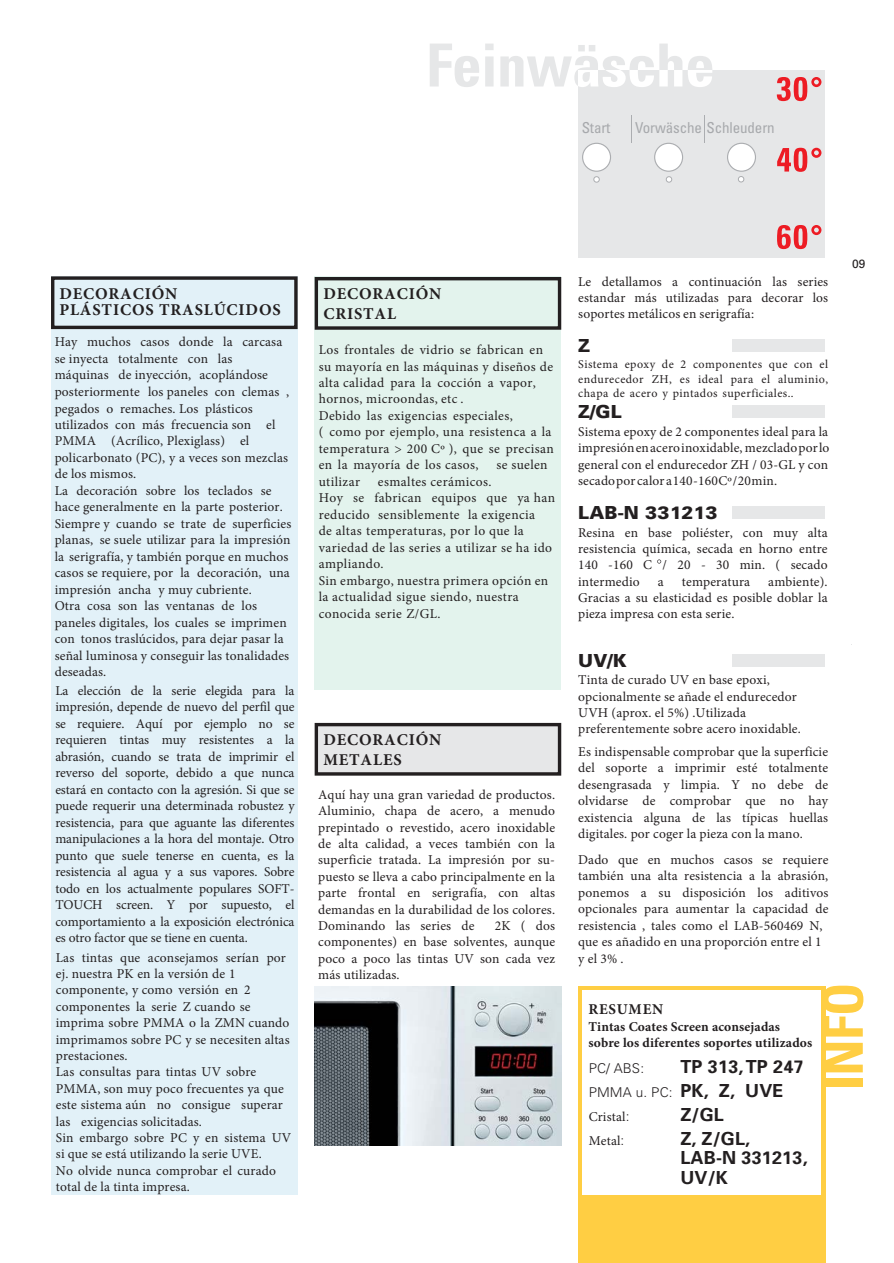
<style>
.page{position:relative;width:894px;height:1263px;background:#fff}
.page>*{position:absolute;margin:0;border:0;box-sizing:border-box;transform-origin:0 0}
.t1{font:700 condensed 59.55px "Univers";letter-spacing:-.01em;color:#e6e7e8}
.t2{font:700 condensed 54.9px "Univers";color:#ffce43}
.t3{font:700 18px/19.5px "Univers";letter-spacing:.01em;color:#231f20}
.t4{font:900 18px "Univers";letter-spacing:.01em;color:#231f20}
.t5{font:700 16.5px/19.8px "Minion Pro";letter-spacing:.05em;color:#231f20}
.t6{font:condensed 15px "Univers";letter-spacing:-.01em;color:#a7a9ac}
.t7{font:700 15px "Minion Pro";letter-spacing:.05em;color:#231f20}
.t8{font:13.5px/16.5px "Minion Pro";letter-spacing:.01em;color:#231f20;text-align:justify}
.t9{font:13.5px/16.5px "Minion Pro";letter-spacing:.03em;color:#231f20}
.t10{font:700 13.5px/16.6px "Minion Pro";letter-spacing:.01em;color:#231f20}
.t11{font:300 13.5px "Univers";letter-spacing:.01em;color:#231f20}
.t12{font:12px/14.4px "Minion Pro";letter-spacing:.035em;color:#231f20;text-align:justify}
.t13{font:12px "Univers";color:#231f20}
.s1{font-weight:700;font-size:18px}
.s2{font-family:"Univers";font-weight:300}
</style>
<div class="page">
<div style="left:579px;top:70px;width:246px;height:187px;background:#e6e7e8"></div>
<div style="left:51px;top:277px;width:247px;height:918px;background:#e2f1f8"></div>
<svg style="left:657px;top:560px;width:4px;height:4px"></svg>
<div style="left:51px;top:276px;width:247px;height:53px;border:3px solid #231f20"></div>
<div style="left:315px;top:277px;width:246px;height:413px;background:#e3f3ed"></div>
<div style="left:315px;top:277px;width:246px;height:53px;border:3px solid #231f20"></div>
<svg style="left:777px;top:77px;width:44px;height:24px"></svg>
<svg style="left:777px;top:148px;width:44px;height:24px"></svg>
<svg style="left:777px;top:225px;width:44px;height:24px"></svg>
<div style="left:654px;top:143px;width:29px;height:29px;background:#fff;border:1px solid #abadb0;border-radius:50%"></div>
<div style="left:727px;top:143px;width:29px;height:29px;background:#fff;border:1px solid #abadb0;border-radius:50%"></div>
<svg style="left:631px;top:115px;width:1px;height:28px"></svg>
<svg style="left:704px;top:115px;width:1px;height:28px"></svg>
<div style="left:582px;top:143px;width:29px;height:29px;background:#fff;border:1px solid #abadb0;border-radius:50%"></div>
<div style="left:593px;top:176px;width:7px;height:7px;background:#fff;border:1px solid #abadb0;border-radius:50%"></div>
<svg style="left:666px;top:176px;width:6px;height:7px"></svg>
<svg style="left:738px;top:176px;width:6px;height:6px"></svg>
<div style="left:315px;top:723px;width:246px;height:53px;background:#e6e7e8;border:3px solid #231f20"></div>
<img style="left:315px;top:986px;width:247px;height:160px">
<div style="left:578px;top:986px;width:247px;height:277px;background:#ffce43"></div>
<div style="left:583px;top:991px;width:238px;height:204px;background:#fff"></div>
<div style="left:732px;top:654px;width:93px;height:13px;background:#e6e7e8"></div>
<div style="left:732px;top:506px;width:93px;height:13px;background:#e6e7e8"></div>
<div style="left:732px;top:406px;width:93px;height:12px;background:#e6e7e8"></div>
<div style="left:732px;top:340px;width:93px;height:12px;background:#e6e7e8"></div>
<h1 class="t1" style="left:426px;top:44px;width:290px">Feinwäsche</h1>
<p class="t6" style="left:582px;top:122px;width:30px">Start</p>
<p class="t6" style="left:635px;top:122px;width:141px">Vorwäsche Schleudern</p>
<p class="t5" style="left:59px;top:286px;width:223px;line-height:15.8px">DECORACIÓN<br>PLÁSTICOS TRASLÚCIDOS</p>
<p class="t8" style="left:55px;top:334px;width:238px;text-align:left">Hay muchos casos donde la carcasa se inyecta totalmente con las<br>máquinas de inyección, acoplándose posteriormente los paneles con clemas , pegados o remaches. Los plásticos utilizados con más frecuencia son el PMMA (Acrílico, Plexiglass) el policarbonato (PC), y a veces son mezclas de los mismos.<br>La decoración sobre los teclados se hace generalmente en la parte posterior.<br>Siempre y cuando se trate de superficies planas, se suele utilizar para la impresión la serigrafía, y también porque en muchos casos se requiere, por la decoración, una impresión ancha y muy cubriente.<br>Otra cosa son las ventanas de los paneles digitales, los cuales se imprimen con tonos traslúcidos, para dejar pasar la señal luminosa y conseguir las tonalidades deseadas.</p>
<p class="t8" style="left:55px;top:682px;width:241px">La elección de la serie elegida para la impresión, depende de nuevo del perfil que se requiere. Aquí por ejemplo no se requieren tintas muy resistentes a la abrasión, cuando se trata de imprimir el reverso del soporte, debido a que nunca estará en contacto con la agresión. Si que se puede requerir una determinada robustez y resistencia, para que aguante las diferentes manipulaciones a la hora del montaje. Otro punto que suele tenerse en cuenta, es la resistencia al agua y a sus vapores. Sobre todo en los actualmente populares SOFT-TOUCH screen. Y por supuesto, el comportamiento a la exposición electrónica es otro factor que se tiene en cuenta.</p>
<p class="t8" style="left:56px;top:949px;width:237px;text-align:left">Las tintas que aconsejamos serían por ej. nuestra PK en la versión de 1 componente, y como versión en 2 componentes la serie Z cuando se imprima sobre PMMA o la ZMN cuando imprimamos sobre PC y se necesiten altas prestaciones.<br>Las consultas para tintas UV sobre<br>PMMA, son muy poco frecuentes ya que este sistema aún no consigue superar las exigencias solicitadas.<br>Sin embargo sobre PC y en sistema UV si que se está utilizando la serie UVE.<br>No olvide nunca comprobar el curado total de la tinta impresa.</p>
<p class="t5" style="left:323px;top:283px;width:120px">DECORACIÓN<br>CRISTAL</p>
<p class="t9" style="left:319px;top:342px;width:237px">Los frontales de vidrio se fabrican en su mayoría en las máquinas y diseños de alta calidad para la cocción a vapor, hornos, microondas, etc .<br>Debido las exigencias especiales,<br>( como por ejemplo, una resistenca a la temperatura &gt; 200 Cº ), que se precisan en la mayoría de los casos,</p>
<p class="t9" style="left:496px;top:457px;width:53px">se suelen</p>
<p class="t9" style="left:319px;top:473px;width:238px;text-indent:59px">esmaltes cerámicos.<br>Hoy se fabrican equipos que ya han reducido sensiblemente la exigencia<br>de altas temperaturas, por lo que la variedad de las series a utilizar se ha ido ampliando.<br>Sin embargo, nuestra primera opción en la actualidad sigue siendo, nuestra conocida serie Z/GL.</p>
<p class="t9" style="left:319px;top:473px;width:43px">utilizar</p>
<p class="t5" style="left:323px;top:730px;width:120px">DECORACIÓN<br>METALES</p>
<p class="t8" style="left:318px;top:787px;width:238px">Aquí hay una gran variedad de productos.<br>Aluminio, chapa de acero, a menudo prepintado o revestido, acero inoxidable de alta calidad, a veces también con la superficie tratada. La impresión por su&shy;puesto se lleva a cabo principalmente en la parte frontal en serigrafía, con altas demandas en la durabilidad de los colores.<br>Dominando las series de</p>
<p class="t8" style="left:318px;top:918px;width:238px;text-indent:177px">2K ( dos componentes) en base solventes, aunque poco a poco las tintas UV son cada vez más utilizadas.</p>
<p class="t8" style="left:578px;top:274px;width:252px;line-height:15.9px">Le detallamos a continuación las series estandar más utilizadas para decorar los soportes metálicos en serigrafía:</p>
<h3 class="t4" style="left:578px;top:339px;width:14px">Z</h3>
<p class="t12" style="left:578px;top:357px;width:251px">Sistema epoxy de 2 componentes que con el endurecedor ZH, es ideal para el aluminio, chapa de acero y pintados superficiales..</p>
<h3 class="t4" style="left:578px;top:405px;width:45px">Z/GL</h3>
<p class="t8" style="left:578px;top:423px;width:253px">Sistema epoxy de 2 componentes ideal para la impresión en acero inoxidable, mezclado por lo general con el endurecedor ZH / 03-GL y con secado por calor a 140 -160 Cº / 20 min.</p>
<h3 class="t4" style="left:578px;top:506px;width:141px">LAB-N 331213</h3>
<p class="t8" style="left:578px;top:524px;width:251px">Resina en base poliéster, con muy alta resistencia química, secada en horno entre 140 -160 C / 20 - 30 min. ( secado intermedio</p>
<p class="t8" style="left:578px;top:573px;width:251px;text-indent:190px">ambiente).<br>Gracias a su elasticidad es posible doblar la pieza impresa con esta serie.</p>
<h3 class="t4" style="left:578px;top:654px;width:50px">UV/K</h3>
<p class="t8" style="left:578px;top:672px;width:224px;text-align:left">Tinta de curado UV en base epoxi, opcionalmente se añade el endurecedor UVH (aprox. el 5%) .Utilizada preferentemente sobre acero inoxidable.</p>
<p class="t8" style="left:578px;top:743px;width:251px">Es indispensable comprobar que la superficie del soporte a imprimir esté totalmente desengrasada y limpia. Y no debe de olvidarse de comprobar que no hay existencia alguna de las típicas huellas digitales. por coger la pieza con la mano.</p>
<p class="t8" style="left:578px;top:851px;width:252px;text-align:left">Dado que en muchos casos se requiere también una alta resistencia a la abrasión, ponemos a su disposición los aditivos opcionales para aumentar la capacidad de resistencia , tales como el LAB-560469 N, que es añadido en una proporción entre el 1 y el 3% .</p>
<p class="t8" style="left:658px;top:573px;width:7px">a</p>
<p class="t8" style="left:682px;top:573px;width:70px">temperatura</p>
<p class="t13" style="left:852px;top:260px;width:15px">09</p>
<p class="t7" style="left:589px;top:998px;width:76px">RESUMEN</p>
<p class="t10" style="left:589px;top:1018px;width:225px">Tintas Coates Screen aconsejadas sobre los diferentes soportes utilizados</p>
<p class="t11" style="left:589px;top:1063px;width:57px">PC/ ABS:</p>
<h3 class="t3" style="left:680px;top:1058px;width:125px">TP 313, TP 247</h3>
<p class="t11" style="left:589px;top:1087px;width:196px">PMMA u. PC: <span class="s1">PK, Z, UVE</span></p>
<p class="t8" style="left:589px;top:1108px;width:42px">Cristal<span class="s2">:</span></p>
<h3 class="t3" style="left:680px;top:1106px;width:45px">Z/GL</h3>
<p class="t8" style="left:589px;top:1132px;width:37px">Metal<span class="s2">:</span></p>
<h3 class="t3" style="left:680px;top:1130px;width:129px">Z, Z/GL,<br>LAB-N 331213,<br>UV/K</h3>
<h2 class="t2" style="left:823px;top:1091px;width:110px;rotate:-90deg">INFO</h2>
</div>
